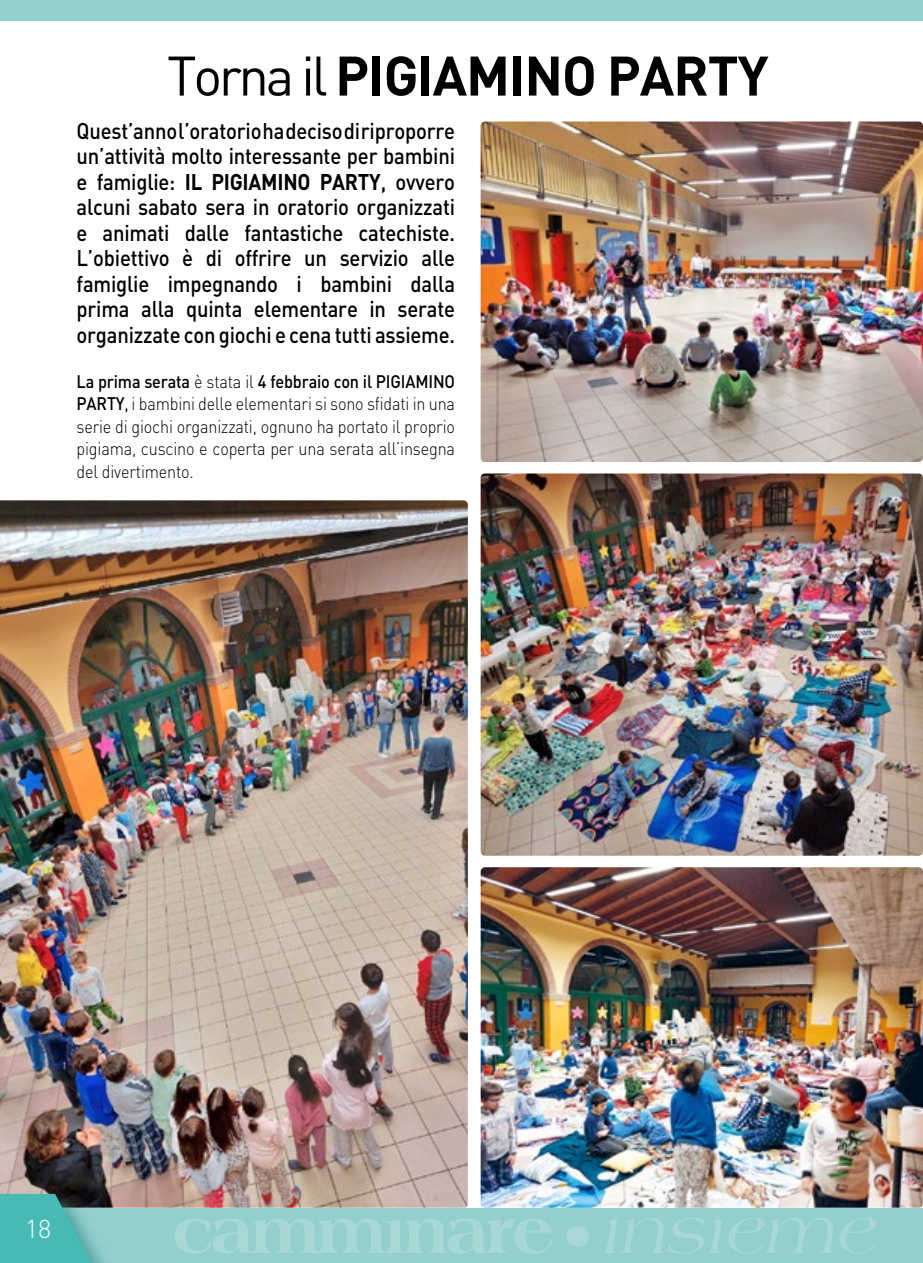
<style>
.page{position:relative;width:923px;height:1263px;background:#fff}
.page>*{position:absolute;margin:0;border:0;box-sizing:border-box;transform-origin:0 0}
.t1{font:700 54.75px "DIN Pro";letter-spacing:-.02em;color:#000}
.t2{font:300 25.5px "DIN Pro";color:#fff}
.t3{font:500 22.5px/25.5px "DIN Pro";letter-spacing:-.01em;color:#000;text-align:justify;scale:.9 1}
.t4{font:300 18px/22.5px "DIN Pro";letter-spacing:-.01em;color:#000;text-align:justify;scale:.9 1}
.s1{font-weight:400}
.s2{font-weight:700}
.s3{font-weight:500}
</style>
<div class="page">
<img style="left:480px;top:867px;width:443px;height:341px">
<img style="left:480px;top:473px;width:443px;height:383px">
<img style="left:0;top:500px;width:468px;height:708px">
<img style="left:480px;top:122px;width:443px;height:340px">
<img style="left:922px;top:159px;width:1px;height:303px">
<div style="left:139px;top:1208px;width:784px;height:55px;background:#92cfcd"></div>
<div style="left:566px;top:1226px;width:23px;height:21px;background:#a7d8d6;border-radius:50%"></div>
<svg style="left:174px;top:1218px;width:379px;height:36px"></svg>
<svg style="left:602px;top:1218px;width:274px;height:36px"></svg>
<div style="left:0;top:1189px;width:139px;height:74px;background:#38918e;opacity:.75"></div>
<svg style="left:0;top:1194px;width:116px;height:69px"></svg>
<div style="left:0;top:0;width:923px;height:21px;background:#92cfcd"></div>
<h1 class="t1" style="left:167px;top:39px;width:603px"><span class="s1">Torna il</span> PIGIAMINO PARTY</h1>
<p class="t3" style="left:77px;top:117px;width:422px">Quest’anno l’oratorio ha deciso di riproporre un’attività molto interessante per bambini e famiglie: <span class="s2">IL PIGIAMINO PARTY</span>, ovvero alcuni sabato sera in oratorio organizzati e animati dalle fantastiche catechiste.<br>L’obiettivo è di offrire un servizio alle famiglie impegnando i bambini dalla prima alla quinta elementare in serate organizzate con giochi e cena tutti assieme.</p>
<p class="t4" style="left:77px;top:369px;width:422px"><span class="s3">La prima serata</span> è stata il <span class="s3">4 febbraio con il PIGIAMINO PARTY</span><span class="s1">,</span> i bambini delle elementari si sono sfidati in una serie di giochi organizzati, ognuno ha portato il proprio pigiama, cuscino e coperta per una serata all’insegna del divertimento.</p>
<p class="t2" style="left:25px;top:1211px;width:28px">18</p>
</div>
